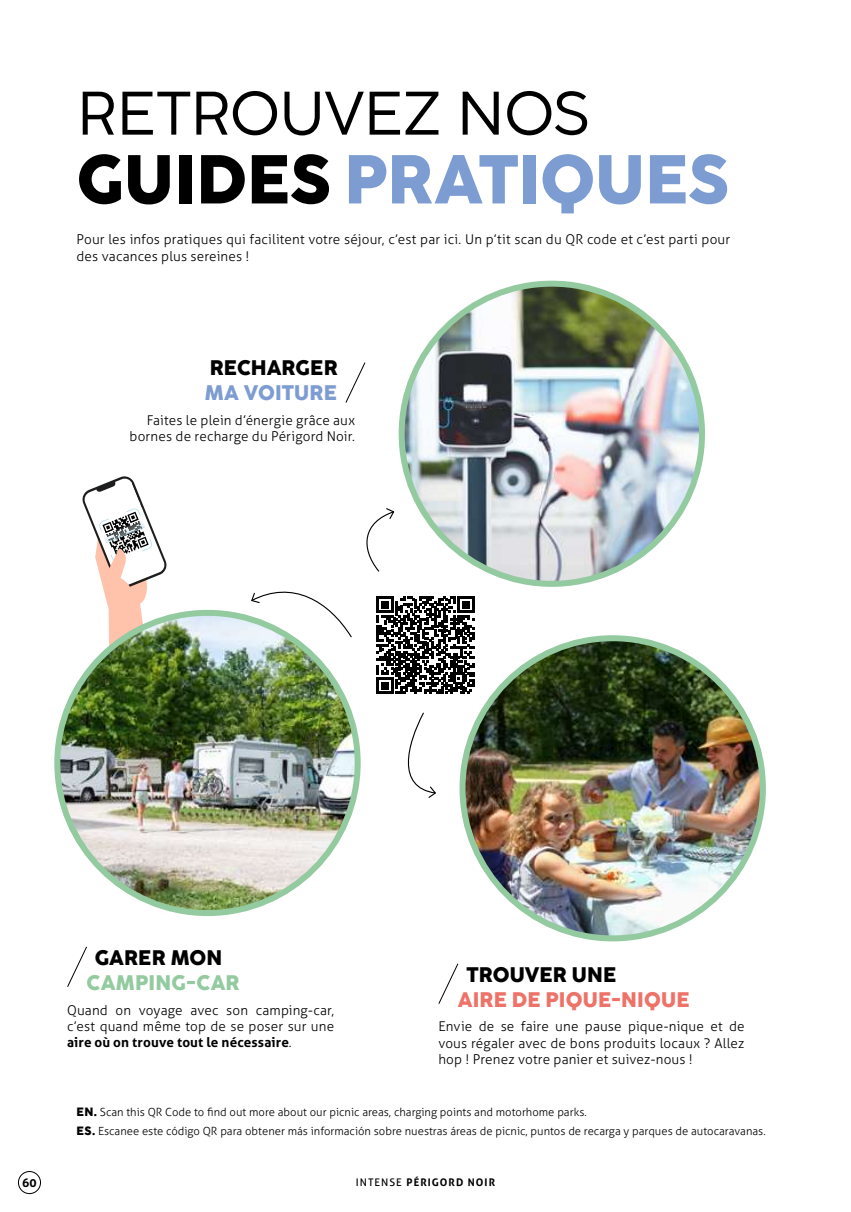
<style>
.page{position:relative;width:851px;height:1212px;background:#fff}
.page>*{position:absolute;margin:0;border:0;box-sizing:border-box;transform-origin:0 0}
.t1{font:800 68.85px "Coco Sharp Trial";color:#7d9dd2}
.t2{font:61.2px "Coco Sharp Trial";letter-spacing:-.01em;color:#000}
.t3{font:800 21px "Coco Sharp Trial";letter-spacing:.005em;color:#000}
.t4{font:800 21px "Coco Sharp Trial";letter-spacing:.01em;color:#ee7268}
.t5{font:800 21px "Coco Sharp Trial";letter-spacing:.01em;color:#93caa0}
.t6{font:800 21px "Coco Sharp Trial";letter-spacing:.005em;color:#7d9dd2}
.t7{font:300 13.5px/16.2px "Aller";letter-spacing:.01em;color:#000;text-align:justify}
.t8{font:700 12px "Aller";color:#000}
.t9{font:300 11.25px/18.6px "Aller";color:#000}
.t10{font:700 10.5px "Aller";letter-spacing:.1em;color:#000}
.s1{color:#000}
.s2{font-weight:700}
.s3{font-family:"Coco Sharp Trial";font-weight:800;font-size:12px}
.s4{font-weight:400}
</style>
<div class="page">
<div style="left:18px;top:1171px;width:23px;height:23px;border:1px solid #000;border-radius:50%"></div>
<svg style="left:82px;top:476px;width:86px;height:192px"></svg>
<svg style="left:345px;top:362px;width:21px;height:41px"></svg>
<svg style="left:67px;top:946px;width:20px;height:41px"></svg>
<svg style="left:438px;top:963px;width:21px;height:41px"></svg>
<img style="left:401px;top:284px;width:301px;height:300px;border-radius:150px">
<img style="left:57px;top:613px;width:300px;height:300px;border-radius:150px">
<img style="left:462px;top:638px;width:300px;height:300px;border-radius:150px">
<svg style="left:366px;top:508px;width:29px;height:64px"></svg>
<svg style="left:407px;top:712px;width:29px;height:86px"></svg>
<svg style="left:250px;top:591px;width:102px;height:47px"></svg>
<svg style="left:377px;top:596px;width:97px;height:98px"></svg>
<h2 class="t2" style="left:77px;top:78px;width:514px">RETROUVEZ NOS</h2>
<h1 class="t1" style="left:77px;top:139px;width:654px"><span class="s1">GUIDES</span> PRATIQUES</h1>
<p class="t7" style="left:77px;top:231px;width:655px">Pour les infos pratiques qui facilitent votre séjour, c’est par ici. Un p’tit scan du QR code et c’est parti pour des vacances plus sereines !</p>
<h3 class="t3" style="left:210px;top:355px;width:129px">RECHARGER</h3>
<h3 class="t6" style="left:205px;top:381px;width:134px">MA VOITURE</h3>
<p class="t7" style="left:129px;top:412px;width:227px;text-align:right">Faites le plein d’énergie grâce aux bornes de recharge du Périgord Noir.</p>
<h3 class="t3" style="left:95px;top:945px;width:129px">GARER MON</h3>
<h3 class="t5" style="left:87px;top:970px;width:154px">CAMPING-CAR</h3>
<p class="t7" style="left:67px;top:1001px;width:269px">Quand on voyage avec son camping-car, c’est quand même top de se poser sur une <span class="s2">aire où on trouve tout le nécessaire</span>.</p>
<h3 class="t3" style="left:466px;top:962px;width:152px">TROUVER UNE</h3>
<h3 class="t4" style="left:458px;top:987px;width:233px">AIRE DE PIQUE-NIQUE</h3>
<p class="t7" style="left:438px;top:1018px;width:307px">Envie de se faire une pause pique-nique et de vous régaler avec de bons produits locaux ? Allez hop ! Prenez votre panier et suivez-nous !</p>
<p class="t9" style="left:77px;top:1103px;width:690px"><span class="s3">EN.</span> Scan this QR Code to find out more about our picnic areas, charging points and motorhome parks.<br><span class="s3">ES.</span> Escanee este código QR para obtener más información sobre nuestras áreas de picnic, puntos de recarga y parques de autocaravanas.</p>
<p class="t8" style="left:22px;top:1175px;width:16px">60</p>
<p class="t10" style="left:356px;top:1175px;width:141px"><span class="s4">INTENSE</span> PÉRIGORD NOIR</p>
</div>
